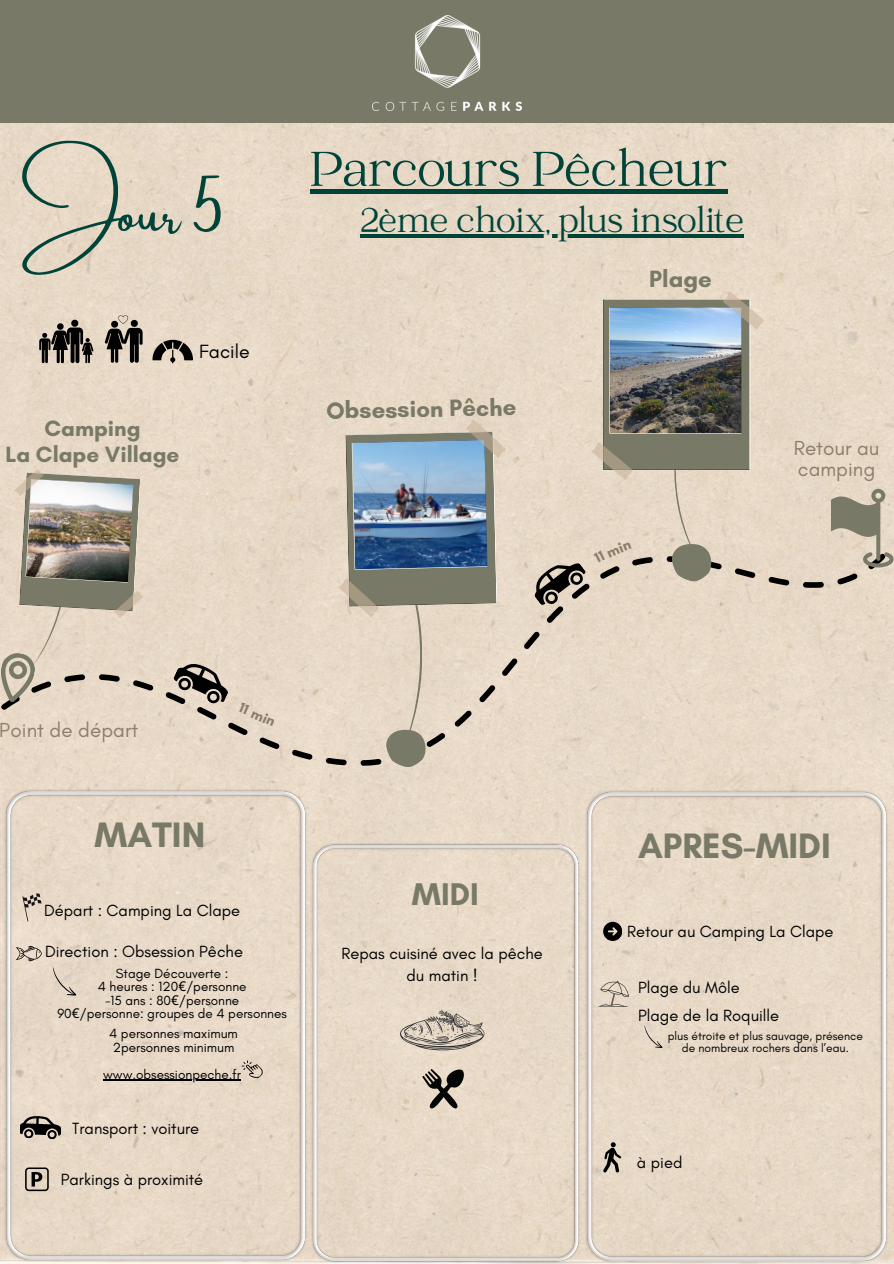
<style>
.page{position:relative;width:894px;height:1264px;background:#fff}
.page>*{position:absolute;margin:0;border:0;box-sizing:border-box;transform-origin:0 0}
.t1{font:54px "Catchy Mager";color:#004439}
.t2{font:54px "Amsterdam One";color:#004439}
.t3{font:37.5px "Catchy Mager";color:#004439}
.t4{font:700 36px "Glacial Indifference";color:#787966}
.t5{font:700 31.95px "Glacial Indifference";color:#787966}
.t6{font:700 24px "Glacial Indifference";color:#787966}
.t7{font:700 22.5px/25.8px "Glacial Indifference";color:#787966;text-align:center}
.t8{font:20.7px/21.3px "Glacial Indifference";color:#8d7e6b}
.t9{font:19.5px "Glacial Indifference";color:#000}
.t10{font:16.5px/22.5px "Glacial Indifference";color:#000;text-align:center}
.t11{font:700 15px "Glacial Indifference";color:#8d7e6b}
.t12{font:13.5px "Glacial Indifference";color:#000}
.t13{font:12px/12px "Glacial Indifference";color:#000;text-align:center}
.s1{font-family:"Noto Sans"}
</style>
<div class="page">
<div style="left:0;top:123px;width:893px;height:1140px;background:#e7d9c7"></div>
<div style="left:0;top:185px;width:886px;height:893px;background:#e7d9c7"></div>
<img style="left:584px;top:789px;width:303px;height:474px">
<img style="left:310px;top:842px;width:270px;height:421px">
<img style="left:3px;top:788px;width:304px;height:474px">
<svg style="left:830px;top:488px;width:63px;height:79px;background:#b7af9c"></svg>
<svg style="left:39px;top:320px;width:55px;height:43px;background:#766f65"></svg>
<svg style="left:22px;top:893px;width:20px;height:28px"></svg>
<svg style="left:48px;top:967px;width:33px;height:29px"></svg>
<svg style="left:422px;top:1069px;width:42px;height:39px;background:#898177"></svg>
<svg style="left:152px;top:340px;width:41px;height:23px"></svg>
<svg style="left:104px;top:315px;width:38px;height:48px;background:#7b736a"></svg>
<div style="left:0;top:0;width:893px;height:123px;background:#787966"></div>
<img style="left:372px;top:15px;width:149px;height:96px">
<svg style="left:603px;top:1142px;width:18px;height:30px"></svg>
<svg style="left:603px;top:921px;width:18px;height:20px"></svg>
<img style="left:0;top:468px;width:144px;height:237px">
<svg style="left:337px;top:418px;width:169px;height:349px;background:#b0b2af"></svg>
<svg style="left:173px;top:656px;width:61px;height:49px;background:#9e9487"></svg>
<svg style="left:16px;top:945px;width:26px;height:16px"></svg>
<svg style="left:400px;top:1009px;width:84px;height:41px;background:#bfb4a6"></svg>
<div style="left:310px;top:189px;width:417px;height:5px;background:#004439"></div>
<hr style="left:360px;top:235px;width:383px;height:3px;background:#004439">
<svg style="left:598px;top:980px;width:30px;height:26px"></svg>
<svg style="left:640px;top:1025px;width:26px;height:24px"></svg>
<svg style="left:25px;top:1167px;width:24px;height:24px"></svg>
<svg style="left:20px;top:1114px;width:42px;height:25px"></svg>
<hr style="left:103px;top:1079px;width:138px;height:1px;background:#000">
<svg style="left:241px;top:1059px;width:24px;height:22px"></svg>
<svg style="left:526px;top:290px;width:239px;height:316px;background:#bbb4a9"></svg>
<p class="t2" style="left:21px;top:184px;width:204px">Jour 5</p>
<p class="t1" style="left:310px;top:143px;width:419px">Parcours Pêcheur</p>
<p class="t3" style="left:360px;top:203px;width:384px">2ème choix, plus insolite</p>
<p class="t6" style="left:649px;top:264px;width:64px">Plage</p>
<p class="t9" style="left:199px;top:339px;width:52px">Facile</p>
<p class="t7" style="left:5px;top:415px;width:175px">Camping<br>La Clape Village</p>
<p class="t6" style="left:326px;top:396px;width:192px;rotate:-1deg">Obsession Pêche</p>
<p class="t8" style="left:793px;top:437px;width:87px">Retour au camping</p>
<p class="t8" style="left:0;top:719px;width:140px">Point de départ</p>
<h6 class="t4" style="left:94px;top:812px;width:112px">MATIN</h6>
<p class="t11" style="left:244px;top:698px;width:39px;rotate:24deg">11 min</p>
<p class="t10" style="left:44px;top:899px;width:197px">Départ : Camping La Clape</p>
<h3 class="t10" style="left:45px;top:940px;width:199px">Direction : Obsession Pêche</h3>
<h1 class="t12" style="left:116px;top:965px;width:114px">Stage Découverte :</h1>
<p class="t12" style="left:98px;top:978px;width:150px">4 heures : 120<span class="s1">€</span>/personne</p>
<p class="t12" style="left:105px;top:992px;width:136px">-15 ans : 80<span class="s1">€</span>/personne</p>
<p class="t12" style="left:57px;top:1005px;width:231px">90<span class="s1">€</span>/personne: groupes de 4 personnes</p>
<h5 class="t12" style="left:109px;top:1025px;width:130px">4 personnes maximum</h5>
<p class="t12" style="left:113px;top:1038px;width:123px">2personnes minimum</p>
<p class="t12" style="left:103px;top:1065px;width:139px">www.obsessionpeche.fr</p>
<p class="t10" style="left:72px;top:1116px;width:128px">Transport : voiture</p>
<h2 class="t10" style="left:61px;top:1167px;width:144px">Parkings à proximité</h2>
<h5 class="t5" style="left:412px;top:875px;width:68px">MIDI</h5>
<p class="t10" style="left:341px;top:941px;width:203px">Repas cuisiné avec la pêche du matin !</p>
<p class="t4" style="left:638px;top:823px;width:194px">APRES-MIDI</p>
<p class="t10" style="left:627px;top:920px;width:208px">Retour au Camping La Clape</p>
<p class="t10" style="left:638px;top:976px;width:103px">Plage du Môle</p>
<h6 class="t10" style="left:638px;top:1003px;width:142px">Plage de la Roquille</h6>
<p class="t13" style="left:667px;top:1029px;width:197px">plus étroite et plus sauvage, présence de nombreux rochers dans l’eau.</p>
<p class="t10" style="left:636px;top:1150px;width:47px">à pied</p>
</div>
